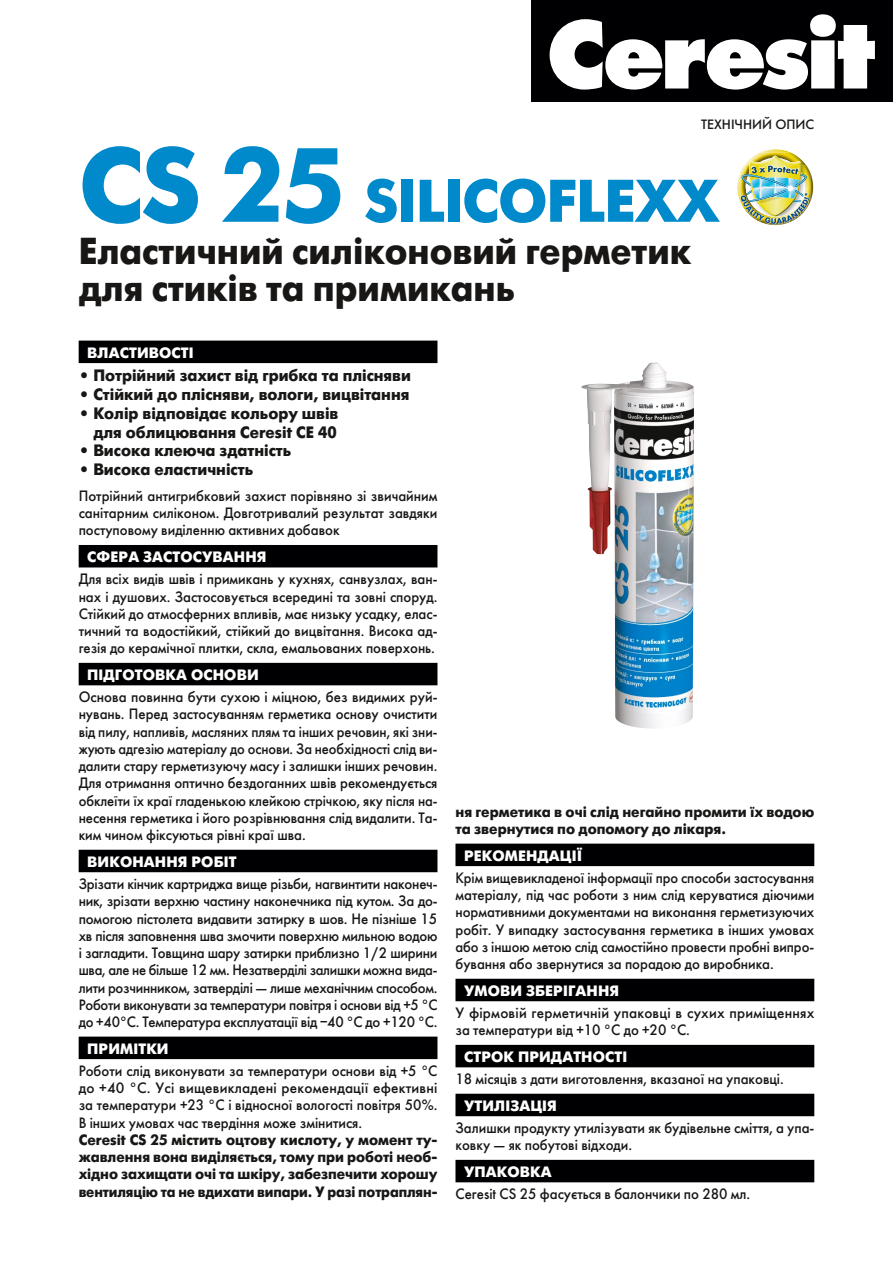
<style>
.page{position:relative;width:893px;height:1263px;background:#fff}
.page>*{position:absolute;margin:0;border:0;box-sizing:border-box;transform-origin:0 0}
.t1{font:700 60px "Futura Futuris";letter-spacing:-.015em;color:#008acb}
.t2{font:700 37.5px/37.5px "Futura Futuris";color:#181716;scale:.95 1}
.t3{font:700 16.5px/18.8px "Futura Futuris";color:#181716;text-align:right;scale:.95 1}
.t4{font:15px/17.2px "Futura Futuris";color:#181716;text-align:justify;scale:.95 1}
.t5{font:15px/17.2px "Futura Futuris";color:#181716;text-align:justify;scale:.96 1}
.t6{font:15px/17.2px "Futura Futuris";color:#181716;text-align:justify;scale:.93 1}
.t7{font:700 15px/17.2px "Futura Futuris";color:#181716;text-align:justify;scale:.95 1}
.t8{font:700 15px "Futura Futuris";letter-spacing:.01em;color:#fff}
.t9{font:15px/17.2px "Futura Futuris";color:#181716}
.t10{font:13.5px "Futura Futuris";color:#181716}
.s1{font-size:105px}
</style>
<div class="page">
<div style="left:531px;top:0;width:362px;height:101px;background:#000002"></div>
<svg style="left:550px;top:14px;width:325px;height:76px"></svg>
<div style="left:79px;top:341px;width:358px;height:22px;background:#000002"></div>
<div style="left:79px;top:545px;width:358px;height:22px;background:#000002"></div>
<div style="left:79px;top:663px;width:358px;height:22px;background:#000002"></div>
<div style="left:79px;top:850px;width:358px;height:22px;background:#000002"></div>
<div style="left:79px;top:1036px;width:358px;height:23px;background:#000002"></div>
<div style="left:455px;top:844px;width:359px;height:22px;background:#000002"></div>
<div style="left:455px;top:979px;width:359px;height:22px;background:#000002"></div>
<div style="left:455px;top:1045px;width:359px;height:22px;background:#000002"></div>
<div style="left:455px;top:1094px;width:359px;height:22px;background:#000002"></div>
<div style="left:455px;top:1160px;width:359px;height:22px;background:#000002"></div>
<img style="left:581px;top:362px;width:113px;height:366px">
<img style="left:737px;top:172px;width:77px;height:54px">
<img style="left:762px;top:149px;width:27px;height:3px">
<img style="left:754px;top:152px;width:43px;height:4px">
<img style="left:740px;top:156px;width:69px;height:68px">
<p class="t10" style="left:701px;top:116px;width:115px">ТЕХНІЧНИЙ ОПИС</p>
<h1 class="t1" style="left:79px;top:165px;width:642px"><span class="s1">CS 25</span> SILICOFLEXX</h1>
<h2 class="t2" style="left:79px;top:233px;width:646px">Еластичний силіконовий герметик для стиків та примикань</h2>
<p class="t8" style="left:87px;top:343px;width:108px">ВЛАСТИВОСТІ</p>
<p class="t3" style="left:79px;top:367px;width:351px">• Потрійний захист від грибка та плісняви</p>
<p class="t3" style="left:79px;top:385px;width:350px">• Стійкий до плісняви, вологи, вицвітання</p>
<p class="t3" style="left:79px;top:404px;width:275px">• Колір відповідає кольору швів для облицювання Ceresit CE 40</p>
<p class="t3" style="left:79px;top:442px;width:225px">• Висока клеюча здатність</p>
<p class="t3" style="left:79px;top:460px;width:185px">• Висока еластичність</p>
<p class="t4" style="left:79px;top:487px;width:379px">Потрійний антигрибковий захист порівняно зі звичайним санітарним силіконом. Довготривалий результат завдяки поступовому виділенню активних добавок</p>
<p class="t8" style="left:87px;top:548px;width:181px">СФЕРА ЗАСТОСУВАННЯ</p>
<p class="t4" style="left:79px;top:571px;width:379px">Для всіх видів швів і примикань у кухнях, санвузлах, ван&shy;нах і душових. Застосовується всередині та зовні споруд.<br>Стійкий до атмосферних впливів, має низьку усадку, елас&shy;тичний та водостійкий, стійкий до вицвітання. Висока ад&shy;гезія до керамічної плитки, скла, емальованих поверхонь.</p>
<p class="t8" style="left:87px;top:666px;width:173px">ПІДГОТОВКА ОСНОВИ</p>
<p class="t5" style="left:79px;top:689px;width:375px">Основа повинна бути сухою і міцною, без видимих руй&shy;нувань. Перед застосуванням герметика основу очистити від пилу, напливів, масляних плям та інших речовин, які зни&shy;жують адгезію матеріалу до основи. За необхідності слід ви&shy;далити стару герметизуючу масу і залишки інших речовин.<br>Для отримання оптично бездоганних швів рекомендується обклеїти їх краї гладенькою клейкою стрічкою, яку після на&shy;несення герметика і його розрівнювання слід видалити. Та&shy;ким чином фіксуються рівні краї шва.</p>
<p class="t8" style="left:87px;top:853px;width:151px">ВИКОНАННЯ РОБІТ</p>
<p class="t4" style="left:79px;top:875px;width:379px">Зрізати кінчик картриджа вище різьби, нагвинтити наконеч&shy;ник, зрізати верхню частину наконечника під кутом. За до&shy;помогою пістолета видавити затирку в шов. Не пізніше 15 хв після заповнення шва змочити поверхню мильною водою і загладити. Товщина шару затирки приблизно 1/2 ширини шва, але не більше 12 мм. Незатверділі залишки можна вида&shy;лити розчинником, затверділі — лише механічним способом.<br>Роботи виконувати за температури повітря і основи від +5 °С до +40°С. Температура експлуатації від −40 °С до +120 °С.</p>
<p class="t8" style="left:87px;top:1039px;width:83px">ПРИМІТКИ</p>
<p class="t4" style="left:79px;top:1062px;width:379px">Роботи слід виконувати за температури основи від +5 °C до +40 °C. Усі вищевикладені рекомендації ефективні за температури +23 °C і відносної вологості повітря 50%.<br>В інших умовах час твердіння може змінитися.</p>
<p class="t7" style="left:79px;top:1131px;width:379px">Ceresit CS 25 містить оцтову кислоту, у момент ту&shy;жавлення вона виділяється, тому при роботі необ&shy;хідно захищати очі та шкіру, забезпечити хорошу вентиляцію та не вдихати випари. У разі потраплян-</p>
<p class="t7" style="left:455px;top:803px;width:379px">ня герметика в очі слід негайно промити їх водою та звернутися по допомогу до лікаря.</p>
<p class="t8" style="left:464px;top:846px;width:120px">РЕКОМЕНДАЦІЇ</p>
<p class="t6" style="left:455px;top:869px;width:387px">Крім вищевикладеної інформації про способи застосування матеріалу, під час роботи з ним слід керуватися діючими нормативними документами на виконання герметизуючих робіт. У випадку застосування герметика в інших умовах або з іншою метою слід самостійно провести пробні випро&shy;бування або звернутися за порадою до виробника.</p>
<p class="t8" style="left:464px;top:982px;width:157px">УМОВИ ЗБЕРІГАННЯ</p>
<p class="t9" style="left:455px;top:1004px;width:360px">У фірмовій герметичній упаковці в сухих приміщеннях за температури від +10 °C до +20 °С.</p>
<p class="t8" style="left:464px;top:1048px;width:165px">СТРОК ПРИДАТНОСТІ</p>
<p class="t4" style="left:455px;top:1070px;width:347px">18 місяців з дати виготовлення, вказаної на упаковці.</p>
<p class="t8" style="left:464px;top:1096px;width:94px">УТИЛІЗАЦІЯ</p>
<p class="t4" style="left:455px;top:1119px;width:379px">Залишки продукту утилізувати як будівельне сміття, а упа&shy;ковку — як побутові відходи.</p>
<p class="t8" style="left:464px;top:1163px;width:89px">УПАКОВКА</p>
<p class="t4" style="left:455px;top:1185px;width:312px">Ceresit CS 25 фасується в балончики по 280 мл.</p>
</div>
